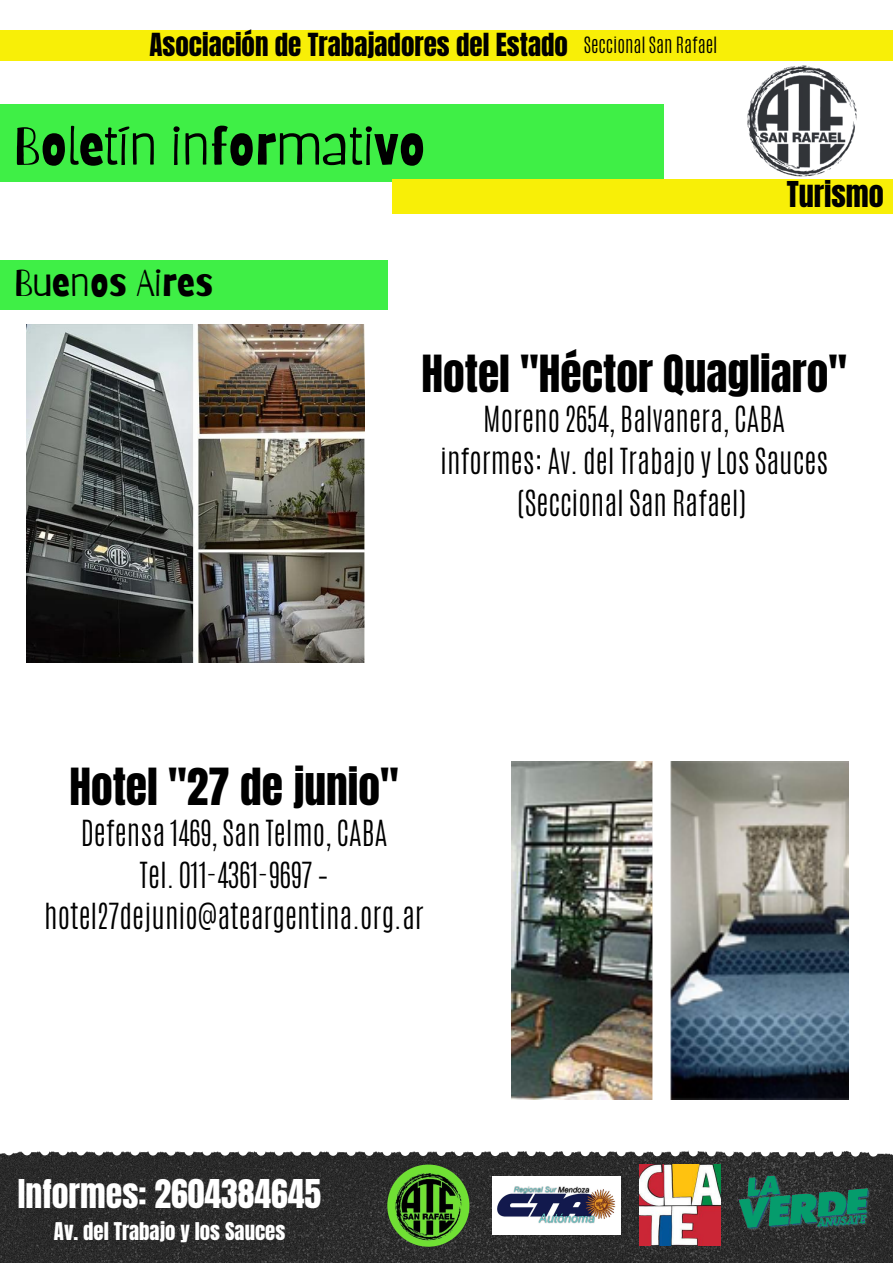
<style>
.page{position:relative;width:893px;height:1263px;background:#fff}
.page>*{position:absolute;margin:0;border:0;box-sizing:border-box;transform-origin:0 0}
.t1{font:52.43px "Barriecito";color:#000}
.t2{font:43.5px "Anton";color:#000}
.t3{font:37.12px "Barriecito";color:#000}
.t4{font:33.75px "Anton";color:#fff}
.t5{font:30.3px "Anton";color:#000}
.t6{font:300 30px/41.6px "Antonio";color:#000;text-align:center}
.t7{font:27px "Anton";color:#000}
.t8{font:20.77px "Anton";color:#fff}
.t9{font:300 18.75px "Antonio";color:#000}
</style>
<div class="page">
<div style="left:0;top:104px;width:664px;height:77px;background:#3fef46"></div>
<img style="left:0;top:1153px;width:893px;height:110px">
<svg style="left:4px;top:1150px;width:874px;height:6px"></svg>
<img style="left:639px;top:1164px;width:81px;height:81px">
<img style="left:387px;top:1164px;width:82px;height:83px;border-radius:50%">
<img style="left:493px;top:1177px;width:127px;height:57px">
<img style="left:738px;top:1174px;width:133px;height:57px">
<div style="left:392px;top:179px;width:501px;height:35px;background:#f8ef07"></div>
<div style="left:0;top:30px;width:893px;height:30px;background:#f8ef07"></div>
<img style="left:747px;top:65px;width:110px;height:112px">
<div style="left:0;top:260px;width:387px;height:50px;background:#3fef46"></div>
<img style="left:27px;top:324px;width:338px;height:338px">
<img style="left:511px;top:762px;width:337px;height:337px">
<p class="t7" style="left:149px;top:25px;width:420px">Asociación de Trabajadores del Estado</p>
<p class="t9" style="left:584px;top:31px;width:135px">Seccional San Rafael</p>
<p class="t1" style="left:14px;top:114px;width:413px">Boletín informativo</p>
<p class="t3" style="left:14px;top:261px;width:201px">Buenos Aires</p>
<p class="t5" style="left:786px;top:173px;width:99px">Turismo</p>
<p class="t2" style="left:421px;top:342px;width:427px">Hotel "Héctor Quagliaro"</p>
<p class="t6" style="left:483px;top:399px;width:303px">Moreno 2654, Balvanera, CABA</p>
<p class="t6" style="left:440px;top:440px;width:390px">informes: Av. del Trabajo y Los Sauces (Seccional San Rafael)</p>
<p class="t2" style="left:69px;top:756px;width:331px">Hotel "27 de junio"</p>
<p class="t6" style="left:81px;top:812px;width:308px">Defensa 1469, San Telmo, CABA</p>
<p class="t6" style="left:44px;top:854px;width:381px">Tel. 011-4361-9697 – hotel27dejunio@ateargentina.org.ar</p>
<p class="t4" style="left:18px;top:1169px;width:305px">Informes: 2604384645</p>
<p class="t8" style="left:54px;top:1217px;width:233px">Av. del Trabajo y los Sauces</p>
</div>
